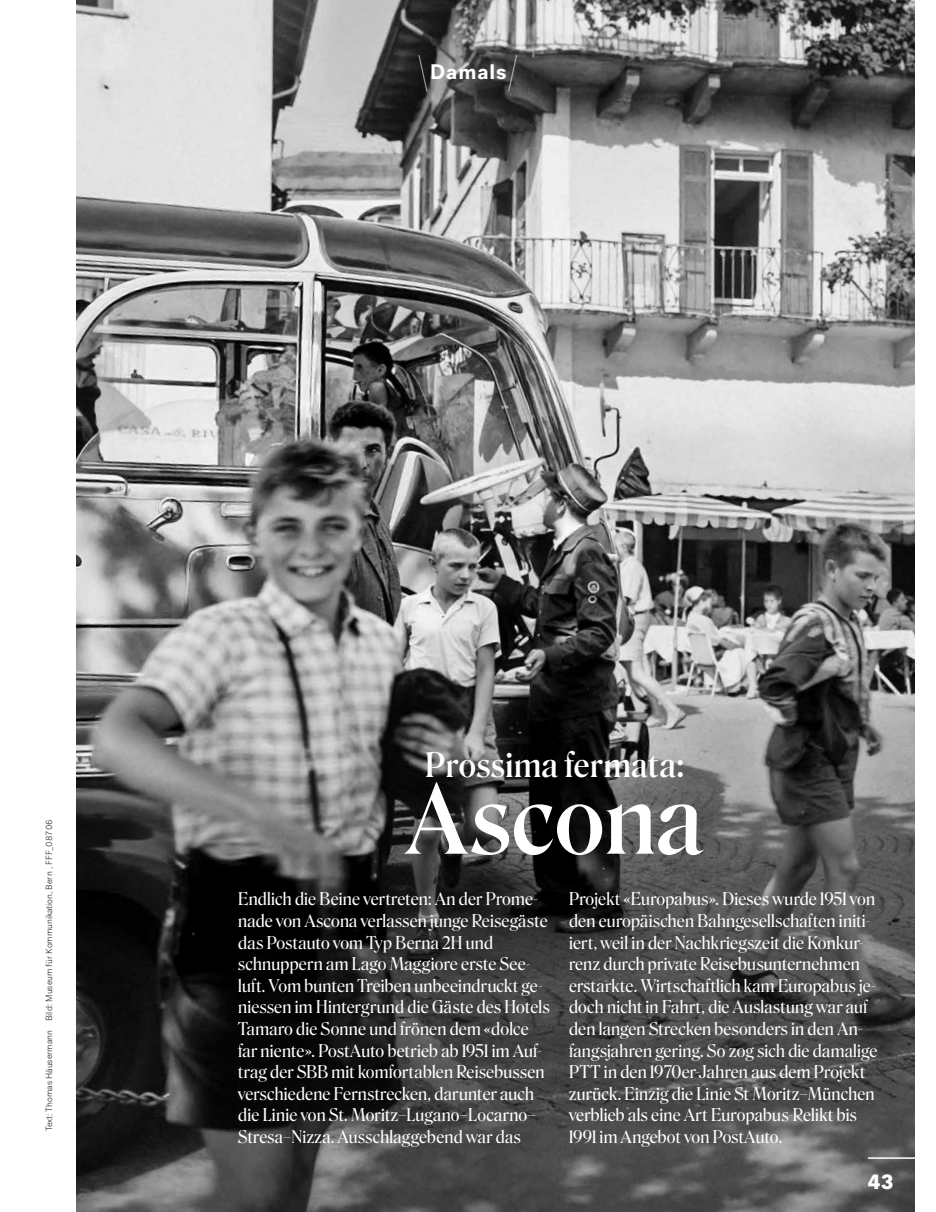
<style>
.page{position:relative;width:936px;height:1212px;background:#fff}
.page>*{position:absolute;margin:0;border:0;box-sizing:border-box;transform-origin:0 0}
.t1{font:500 94.5px "Roslindale Display Narrow";letter-spacing:.015em;color:#fff}
.t2{font:200 condensed 42.3px "Roslindale Display";color:#fff}
.t3{font:500 33px "Roslindale Display Narrow";letter-spacing:.02em;color:#fff}
.t4{font:700 21px "Post Grotesk";letter-spacing:.045em;color:#fff}
.t5{font:900 21px "Post Grotesk";color:#fff}
.t6{font:17.1px/21.6px "Roslindale Display Narrow";letter-spacing:.015em;color:#fff}
.t7{font:300 9px "Post Grotesk";color:#231f20}
</style>
<div class="page">
<img style="left:77px;top:0;width:837px;height:1212px">
<hr style="left:867px;top:1157px;width:68px;height:2px;background:#fff">
<h2 class="t2" style="left:417px;top:37px;width:14px">\</h2>
<h2 class="t2" style="left:506px;top:37px;width:14px">/</h2>
<h2 class="t4" style="left:430px;top:58px;width:78px">Damals</h2>
<p class="t7" style="left:44px;top:1131px;width:313px;rotate:-90deg">Text: Thomas Häusermann Bild: Museum für Kommunikation, Bern , FFF_08706</p>
<h3 class="t3" style="left:425px;top:738px;width:260px">Prossima fermata:</h3>
<h3 class="t1" style="left:407px;top:741px;width:297px">Ascona</h3>
<p class="t6" style="left:238px;top:887px;width:313px">Endlich die Beine vertreten: An der Prome&shy;nade von Ascona verlassen junge Reisegäste das Postauto vom Typ Berna 2H und schnuppern am Lago Maggiore erste See&shy;luft. Vom bunten Treiben unbeeindruckt ge&shy;niessen im Hintergrund die Gäste des Hotels Tamaro die Sonne und frönen dem «dolce far niente». PostAuto betrieb ab 1951 im Auf&shy;trag der SBB mit komfortablen Reisebussen verschiedene Fernstrecken, darunter auch die Linie von St. Moritz–Lugano–Locarno– Stresa–Nizza. Ausschlaggebend war das</p>
<p class="t6" style="left:569px;top:887px;width:310px">Projekt «Europabus». Dieses wurde 1951 von den europäischen Bahngesellschaften initi&shy;iert, weil in der Nachkriegszeit die Konkur&shy;renz durch private Reisebusunternehmen erstarkte. Wirtschaftlich kam Europabus je&shy;doch nicht in Fahrt, die Auslastung war auf den langen Strecken besonders in den An&shy;fangsjahren gering. So zog sich die damalige PTT in den 1970er-Jahren aus dem Projekt zurück. Einzig die Linie St Moritz–München verblieb als eine Art Europabus-Relikt bis 1991 im Angebot von PostAuto.</p>
<p class="t5" style="left:867px;top:1168px;width:27px">43</p>
</div>
